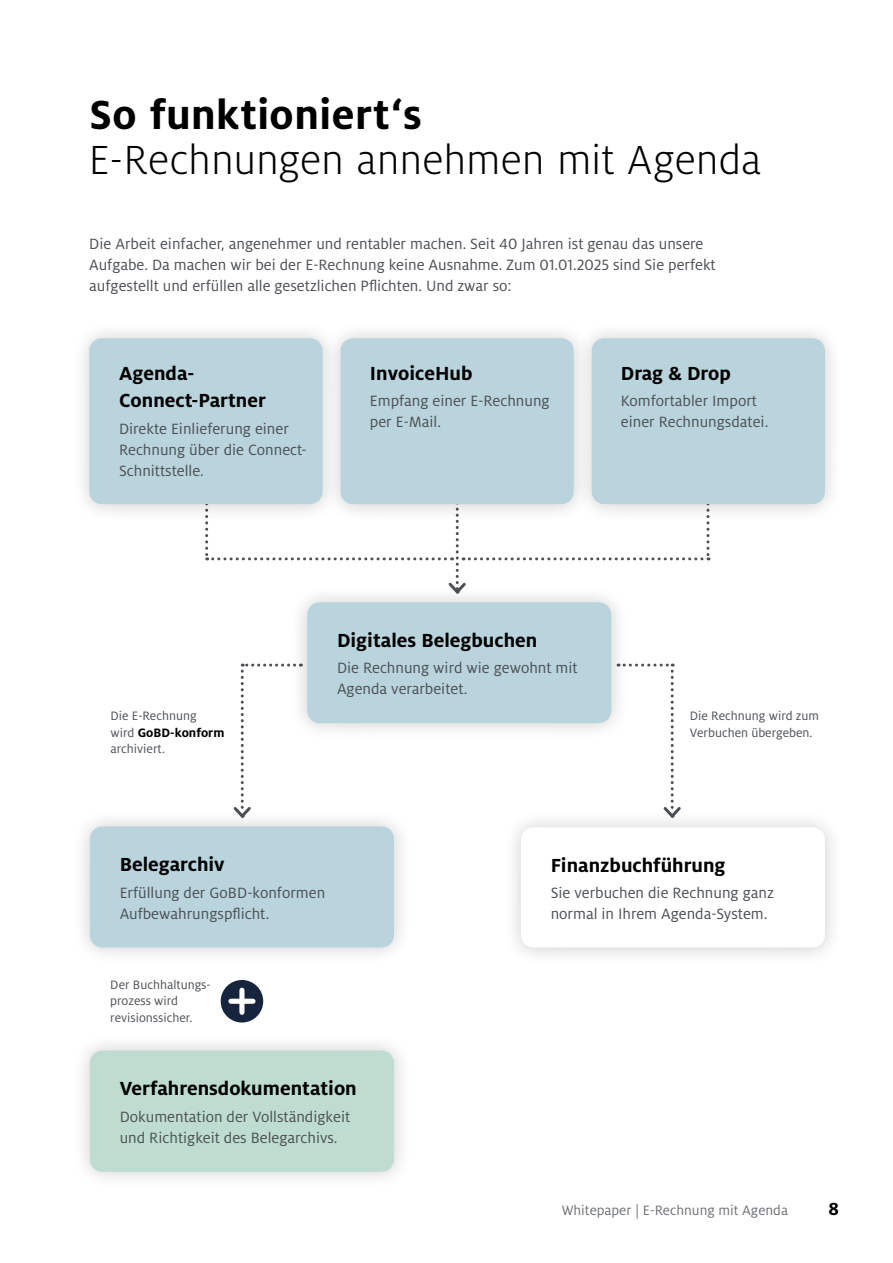
<style>
.page{position:relative;width:893px;height:1263px;background:#fff}
.page>*{position:absolute;margin:0;border:0;box-sizing:border-box;transform-origin:0 0}
.t1{font:300 45px "Milo OT";color:#000}
.t2{font:700 45px "Milo OT";letter-spacing:.01em;color:#000}
.t3{font:700 21px "Milo OT";color:#000}
.t4{font:700 19.5px "Milo OT";color:#000}
.t5{font:16.5px/21px "Milo OT";color:#4c5055}
.t6{font:15px "Milo OT";color:#6f7276}
.t7{font:13.5px/16.5px "Milo OT";color:#4c5055}
.s1{font-weight:700;color:#000}
</style>
<div class="page">
<svg style="left:234px;top:664px;width:55px;height:144px"></svg>
<svg style="left:205px;top:522px;width:504px;height:62px"></svg>
<svg style="left:629px;top:664px;width:52px;height:145px"></svg>
<div style="left:221px;top:980px;width:42px;height:42px;background:#16243e;border-radius:50%"></div>
<div style="left:239px;top:990px;width:5px;height:22px;background:#fff"></div>
<div style="left:231px;top:999px;width:22px;height:5px;background:#fff"></div>
<div style="left:289px;top:584px;width:340px;height:157px;background:#000;opacity:.2"></div>
<div style="left:307px;top:602px;width:304px;height:121px;background:#b9d4dc;border-radius:12px"></div>
<div style="left:72px;top:808px;width:340px;height:157px;background:#000;opacity:.2"></div>
<div style="left:90px;top:826px;width:304px;height:121px;background:#b9d4dc;border-radius:12px"></div>
<div style="left:503px;top:809px;width:340px;height:157px;background:#000;opacity:.2"></div>
<div style="left:521px;top:827px;width:304px;height:120px;background:#fff;border-radius:12px"></div>
<div style="left:72px;top:1032px;width:340px;height:158px;background:#000;opacity:.2"></div>
<div style="left:90px;top:1050px;width:304px;height:122px;background:#beddd0;border-radius:12px"></div>
<div style="left:71px;top:320px;width:270px;height:202px;background:#000;opacity:.2"></div>
<div style="left:89px;top:338px;width:233px;height:166px;background:#b9d4dc;border-radius:12px"></div>
<div style="left:322px;top:320px;width:270px;height:202px;background:#f4f4f4"></div>
<div style="left:340px;top:338px;width:234px;height:166px;background:#b9d4dc;border-radius:12px"></div>
<div style="left:574px;top:320px;width:269px;height:202px;background:#000;opacity:.2"></div>
<div style="left:592px;top:338px;width:233px;height:166px;background:#b9d4dc;border-radius:12px"></div>
<h1 class="t2" style="left:89px;top:89px;width:334px">So funktioniert‘s</h1>
<h1 class="t1" style="left:89px;top:136px;width:674px">E-Rechnungen annehmen mit Agenda</h1>
<p class="t5" style="left:89px;top:234px;width:628px">Die Arbeit einfacher, angenehmer und rentabler machen. Seit 40 Jahren ist genau das unsere<br>Aufgabe. Da machen wir bei der E-Rechnung keine Ausnahme. Zum 01.01.2025 sind Sie perfekt aufgestellt und erfüllen alle gesetzlichen Pflichten. Und zwar so:</p>
<p class="t3" style="left:119px;top:362px;width:77px">Agenda-</p>
<p class="t3" style="left:370px;top:362px;width:104px">InvoiceHub</p>
<p class="t3" style="left:119px;top:389px;width:148px">Connect-Partner</p>
<p class="t5" style="left:370px;top:390px;width:181px">Empfang einer E-Rechnung per E-Mail.</p>
<p class="t5" style="left:119px;top:418px;width:189px">Direkte Einlieferung einer<br>Rechnung über die Connect-<br>Schnittstelle.</p>
<p class="t3" style="left:621px;top:362px;width:111px">Drag &amp; Drop</p>
<p class="t5" style="left:621px;top:391px;width:149px">Komfortabler Import einer Rechnungsdatei.</p>
<p class="t7" style="left:111px;top:708px;width:115px">Die E-Rechnung<br>wird <span class="s1">GoBD-konform </span>archiviert.</p>
<p class="t3" style="left:337px;top:629px;width:202px">Digitales Belegbuchen</p>
<p class="t5" style="left:337px;top:658px;width:242px">Die Rechnung wird wie gewohnt mit<br>Agenda verarbeitet.</p>
<p class="t7" style="left:690px;top:708px;width:131px">Die Rechnung wird zum<br>Verbuchen übergeben.</p>
<p class="t3" style="left:120px;top:853px;width:106px">Belegarchiv</p>
<p class="t5" style="left:120px;top:882px;width:207px">Erfüllung der GoBD-konformen<br>Aufbewahrungspflicht.</p>
<p class="t7" style="left:110px;top:976px;width:102px">Der Buchhaltungs&shy;prozess wird revisionssicher.</p>
<p class="t3" style="left:120px;top:1077px;width:239px">Verfahrensdokumentation</p>
<p class="t5" style="left:120px;top:1106px;width:232px">Dokumentation der Vollständigkeit und Richtigkeit des Belegarchivs.</p>
<p class="t3" style="left:551px;top:853px;width:176px">Finanzbuchführung</p>
<p class="t5" style="left:551px;top:882px;width:225px">Sie verbuchen die Rechnung ganz normal in Ihrem Agenda-System.</p>
<p class="t6" style="left:562px;top:1202px;width:228px">Whitepaper | E-Rechnung mit Agenda</p>
<p class="t4" style="left:828px;top:1198px;width:12px">8</p>
</div>
